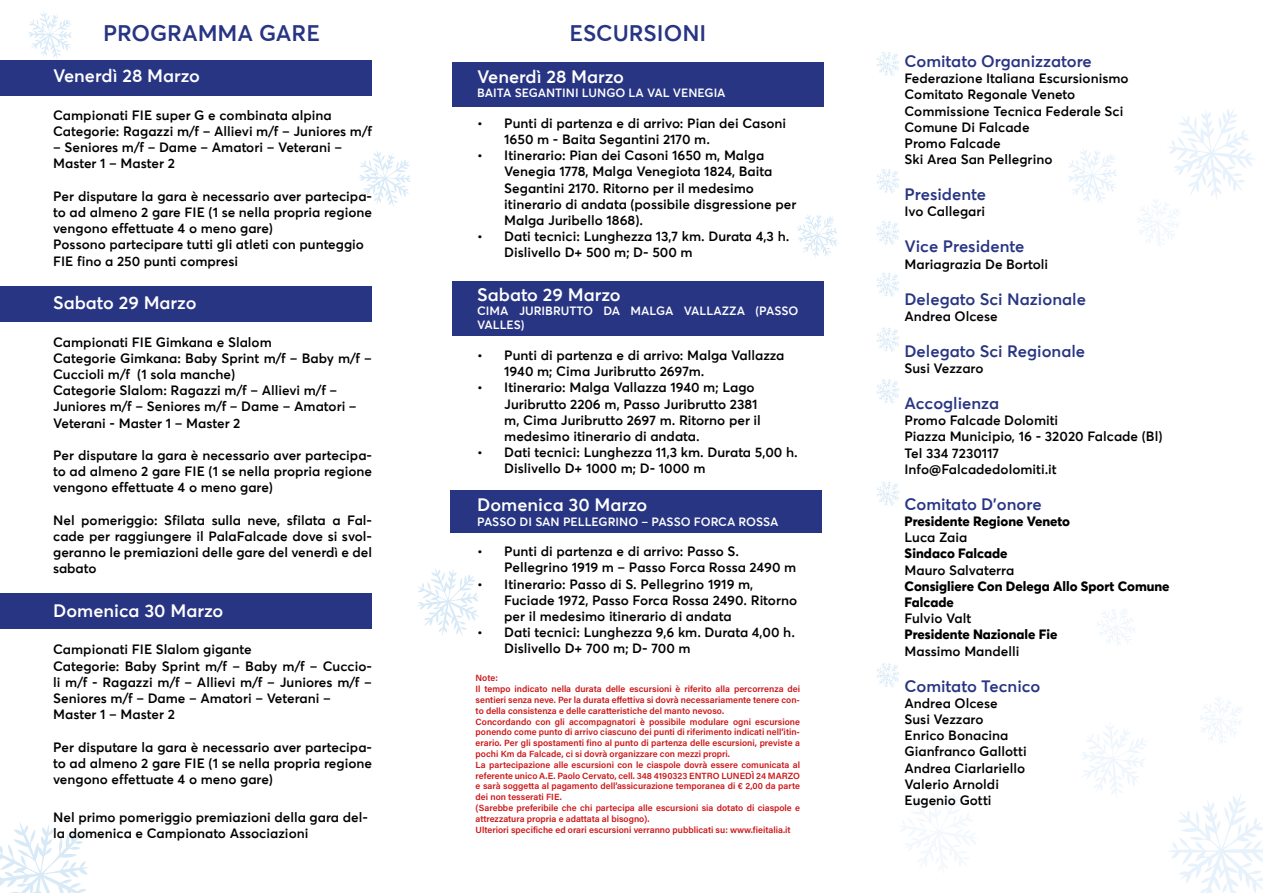
<style>
.page{position:relative;width:1263px;height:893px;background:#fff}
.page>*{position:absolute;margin:0;border:0;box-sizing:border-box;transform-origin:0 0}
.t1{font:600 22.5px "Averta Std";color:#283583}
.t2{font:600 18px "Averta Std";color:#fff}
.t3{font:600 16.5px "Averta Std";color:#283583}
.t4{font:600 13.5px/16.2px "Averta Std";color:#000}
.t5{font:800 13.5px/16.2px "Averta Std";color:#000}
.t6{font:600 12px/14.4px "Averta Std";color:#fff}
.t7{font:9px/10.8px "Acumin Variable Concept";color:#cd1719}
</style>
<div class="page">
<svg style="left:877px;top:663px;width:22px;height:24px"></svg>
<svg style="left:876px;top:481px;width:23px;height:25px"></svg>
<svg style="left:876px;top:379px;width:23px;height:24px"></svg>
<svg style="left:876px;top:327px;width:23px;height:25px"></svg>
<svg style="left:876px;top:272px;width:23px;height:25px"></svg>
<svg style="left:876px;top:221px;width:23px;height:24px"></svg>
<svg style="left:877px;top:169px;width:22px;height:24px"></svg>
<svg style="left:876px;top:52px;width:23px;height:24px"></svg>
<svg style="left:418px;top:569px;width:61px;height:67px"></svg>
<svg style="left:0;top:822px;width:88px;height:71px"></svg>
<svg style="left:797px;top:214px;width:41px;height:44px"></svg>
<svg style="left:1168px;top:795px;width:95px;height:98px"></svg>
<svg style="left:1068px;top:149px;width:49px;height:54px"></svg>
<svg style="left:1138px;top:109px;width:118px;height:137px"></svg>
<svg style="left:1082px;top:725px;width:65px;height:72px"></svg>
<svg style="left:1200px;top:697px;width:43px;height:47px"></svg>
<svg style="left:359px;top:150px;width:52px;height:57px"></svg>
<svg style="left:29px;top:11px;width:43px;height:48px"></svg>
<svg style="left:900px;top:794px;width:78px;height:76px"></svg>
<svg style="left:1097px;top:608px;width:38px;height:37px"></svg>
<div style="left:0;top:593px;width:371px;height:35px;background:#283583"></div>
<div style="left:451px;top:490px;width:371px;height:43px;background:#283583"></div>
<div style="left:0;top:286px;width:371px;height:35px;background:#283583"></div>
<div style="left:452px;top:281px;width:371px;height:55px;background:#283583"></div>
<div style="left:0;top:60px;width:371px;height:35px;background:#283583"></div>
<div style="left:452px;top:62px;width:371px;height:44px;background:#283583"></div>
<h1 class="t1" style="left:103px;top:19px;width:218px">PROGRAMMA GARE</h1>
<h1 class="t1" style="left:569px;top:19px;width:139px">ESCURSIONI</h1>
<h2 class="t2" style="left:53px;top:64px;width:148px">Venerdì 28 Marzo</h2>
<p class="t4" style="left:53px;top:107px;width:320px">Campionati FIE super G e combinata alpina<br>Categorie: Ragazzi m/f – Allievi m/f – Juniores m/f</p>
<p class="t4" style="left:53px;top:139px;width:291px">– Seniores m/f – Dame – Amatori – Veterani –<br>Master 1 – Master 2</p>
<p class="t4" style="left:53px;top:188px;width:320px">Per disputare la gara è necessario aver partecipa&shy;to ad almeno 2 gare FIE (1 se nella propria regione vengono effettuate 4 o meno gare)<br>Possono partecipare tutti gli atleti con punteggio FIE fino a 250 punti compresi</p>
<h2 class="t2" style="left:53px;top:291px;width:145px">Sabato 29 Marzo</h2>
<p class="t4" style="left:53px;top:334px;width:320px">Campionati FIE Gimkana e Slalom<br>Categorie Gimkana: Baby Sprint m/f – Baby m/f – Cuccioli m/f (1 sola manche)<br>Categorie Slalom: Ragazzi m/f – Allievi m/f – Juniores m/f – Seniores m/f – Dame – Amatori – Veterani - Master 1 – Master 2</p>
<p class="t4" style="left:53px;top:447px;width:320px;text-align:justify">Per disputare la gara è necessario aver partecipa&shy;to ad almeno 2 gare FIE (1 se nella propria regione vengono effettuate 4 o meno gare)</p>
<p class="t4" style="left:53px;top:512px;width:320px;text-align:justify">Nel pomeriggio: Sfilata sulla neve, sfilata a Fal&shy;cade per raggiungere il PalaFalcade dove si svol&shy;geranno le premiazioni delle gare del venerdì e del sabato</p>
<h2 class="t2" style="left:53px;top:599px;width:172px">Domenica 30 Marzo</h2>
<p class="t4" style="left:53px;top:641px;width:320px">Campionati FIE Slalom gigante<br>Categorie: Baby Sprint m/f – Baby m/f – Cuccio&shy;li m/f - Ragazzi m/f – Allievi m/f – Juniores m/f – Seniores m/f – Dame – Amatori – Veterani – Master 1 – Master 2</p>
<p class="t4" style="left:53px;top:739px;width:320px;text-align:justify">Per disputare la gara è necessario aver partecipa&shy;to ad almeno 2 gare FIE (1 se nella propria regione vengono effettuate 4 o meno gare)</p>
<p class="t4" style="left:53px;top:809px;width:316px">Nel primo pomeriggio premiazioni della gara del&shy;la domenica e Campionato Associazioni</p>
<h2 class="t2" style="left:477px;top:65px;width:148px">Venerdì 28 Marzo</h2>
<p class="t6" style="left:477px;top:86px;width:250px">BAITA SEGANTINI LUNGO LA VAL VENEGIA</p>
<p class="t4" style="left:504px;top:115px;width:284px;text-indent:-27px">• Punti di partenza e di arrivo: Pian dei Casoni<br>1650 m - Baita Segantini 2170 m.</p>
<p class="t4" style="left:504px;top:147px;width:294px;text-indent:-27px">• Itinerario: Pian dei Casoni 1650 m, Malga Venegia 1778, Malga Venegiota 1824, Baita Segantini 2170. Ritorno per il medesimo itinerario di andata (possibile disgressione per Malga Juribello 1868).</p>
<p class="t4" style="left:504px;top:228px;width:287px;text-indent:-27px">• Dati tecnici: Lunghezza 13,7 km. Durata 4,3 h.<br>Dislivello D+ 500 m; D- 500 m</p>
<h2 class="t2" style="left:477px;top:283px;width:145px">Sabato 29 Marzo</h2>
<p class="t6" style="left:477px;top:303px;width:323px">CIMA JURIBRUTTO DA MALGA VALLAZZA (PASSO<br>VALLES)</p>
<p class="t4" style="left:504px;top:347px;width:282px;text-indent:-27px">• Punti di partenza e di arrivo: Malga Vallazza<br>1940 m; Cima Juribrutto 2697m.</p>
<p class="t4" style="left:504px;top:379px;width:258px;text-indent:-27px">• Itinerario: Malga Vallazza 1940 m; Lago Juribrutto 2206 m, Passo Juribrutto 2381 m, Cima Juribrutto 2697 m. Ritorno per il medesimo itinerario di andata.</p>
<p class="t4" style="left:504px;top:444px;width:295px;text-indent:-27px">• Dati tecnici: Lunghezza 11,3 km. Durata 5,00 h.<br>Dislivello D+ 1000 m; D- 1000 m</p>
<h2 class="t2" style="left:477px;top:493px;width:172px">Domenica 30 Marzo</h2>
<p class="t6" style="left:477px;top:514px;width:303px">PASSO DI SAN PELLEGRINO – PASSO FORCA ROSSA</p>
<p class="t4" style="left:504px;top:543px;width:294px;text-indent:-27px">• Punti di partenza e di arrivo: Passo S.<br>Pellegrino 1919 m – Passo Forca Rossa 2490 m</p>
<p class="t4" style="left:504px;top:576px;width:294px;text-indent:-27px">• Itinerario: Passo di S. Pellegrino 1919 m,<br>Fuciade 1972, Passo Forca Rossa 2490. Ritorno per il medesimo itinerario di andata</p>
<p class="t4" style="left:504px;top:624px;width:292px;text-indent:-27px">• Dati tecnici: Lunghezza 9,6 km. Durata 4,00 h.<br>Dislivello D+ 700 m; D- 700 m</p>
<p class="t7" style="left:476px;top:673px;width:326px">Note:<br>Il tempo indicato nella durata delle escursioni è riferito alla percorrenza dei sentieri senza neve. Per la durata effettiva si dovrà necessariamente tenere con&shy;to della consistenza e delle caratteristiche del manto nevoso.<br>Concordando con gli accompagnatori è possibile modulare ogni escursione ponendo come punto di arrivo ciascuno dei punti di riferimento indicati nell’itin&shy;erario. Per gli spostamenti fino al punto di partenza delle escursioni, previste a pochi Km da Falcade, ci si dovrà organizzare con mezzi propri.<br>La partecipazione alle escursioni con le ciaspole dovrà essere comunicata al referente unico A.E. Paolo Cervato, cell. 348 4190323 ENTRO LUNEDÌ 24 MARZO e sarà soggetta al pagamento dell’assicurazione temporanea di € 2,00 da parte dei non tesserati FIE.<br>(Sarebbe preferibile che chi partecipa alle escursioni sia dotato di ciaspole e attrezzatura propria e adattata al bisogno).<br>Ulteriori specifiche ed orari escursioni verranno pubblicati su: www.fieitalia.it</p>
<p class="t3" style="left:904px;top:51px;width:189px">Comitato Organizzatore</p>
<p class="t4" style="left:904px;top:70px;width:226px">Federazione Italiana Escursionismo<br>Comitato Regonale Veneto<br>Commissione Tecnica Federale Sci<br>Comune Di Falcade<br>Promo Falcade<br>Ski Area San Pellegrino</p>
<p class="t3" style="left:904px;top:184px;width:83px">Presidente</p>
<p class="t4" style="left:904px;top:203px;width:82px">Ivo Callegari</p>
<p class="t3" style="left:904px;top:236px;width:121px">Vice Presidente</p>
<p class="t4" style="left:904px;top:256px;width:145px">Mariagrazia De Bortoli</p>
<p class="t3" style="left:904px;top:288px;width:183px">Delegato Sci Nazionale</p>
<p class="t4" style="left:904px;top:308px;width:95px">Andrea Olcese</p>
<p class="t3" style="left:904px;top:341px;width:182px">Delegato Sci Regionale</p>
<p class="t4" style="left:904px;top:360px;width:81px">Susi Vezzaro</p>
<p class="t3" style="left:904px;top:393px;width:96px">Accoglienza</p>
<p class="t4" style="left:904px;top:412px;width:259px">Promo Falcade Dolomiti<br>Piazza Municipio, 16 - 32020 Falcade (Bl)<br>Tel 334 7230117<br>Info@Falcadedolomiti.it</p>
<p class="t3" style="left:904px;top:494px;width:139px">Comitato D’onore</p>
<p class="t5" style="left:904px;top:513px;width:167px">Presidente Regione Veneto</p>
<p class="t4" style="left:904px;top:529px;width:64px">Luca Zaia</p>
<p class="t5" style="left:904px;top:545px;width:105px">Sindaco Falcade</p>
<p class="t4" style="left:904px;top:562px;width:111px">Mauro Salvaterra</p>
<p class="t5" style="left:904px;top:578px;width:267px">Consigliere Con Delega Allo Sport Comune<br>Falcade</p>
<p class="t4" style="left:904px;top:610px;width:68px">Fulvio Valt</p>
<p class="t5" style="left:904px;top:626px;width:154px">Presidente Nazionale Fie</p>
<p class="t4" style="left:904px;top:643px;width:117px">Massimo Mandelli</p>
<p class="t3" style="left:904px;top:675px;width:138px">Comitato Tecnico</p>
<p class="t4" style="left:904px;top:695px;width:124px">Andrea Olcese<br>Susi Vezzaro<br>Enrico Bonacina<br>Gianfranco Gallotti<br>Andrea Ciarlariello<br>Valerio Arnoldi<br>Eugenio Gotti</p>
</div>
